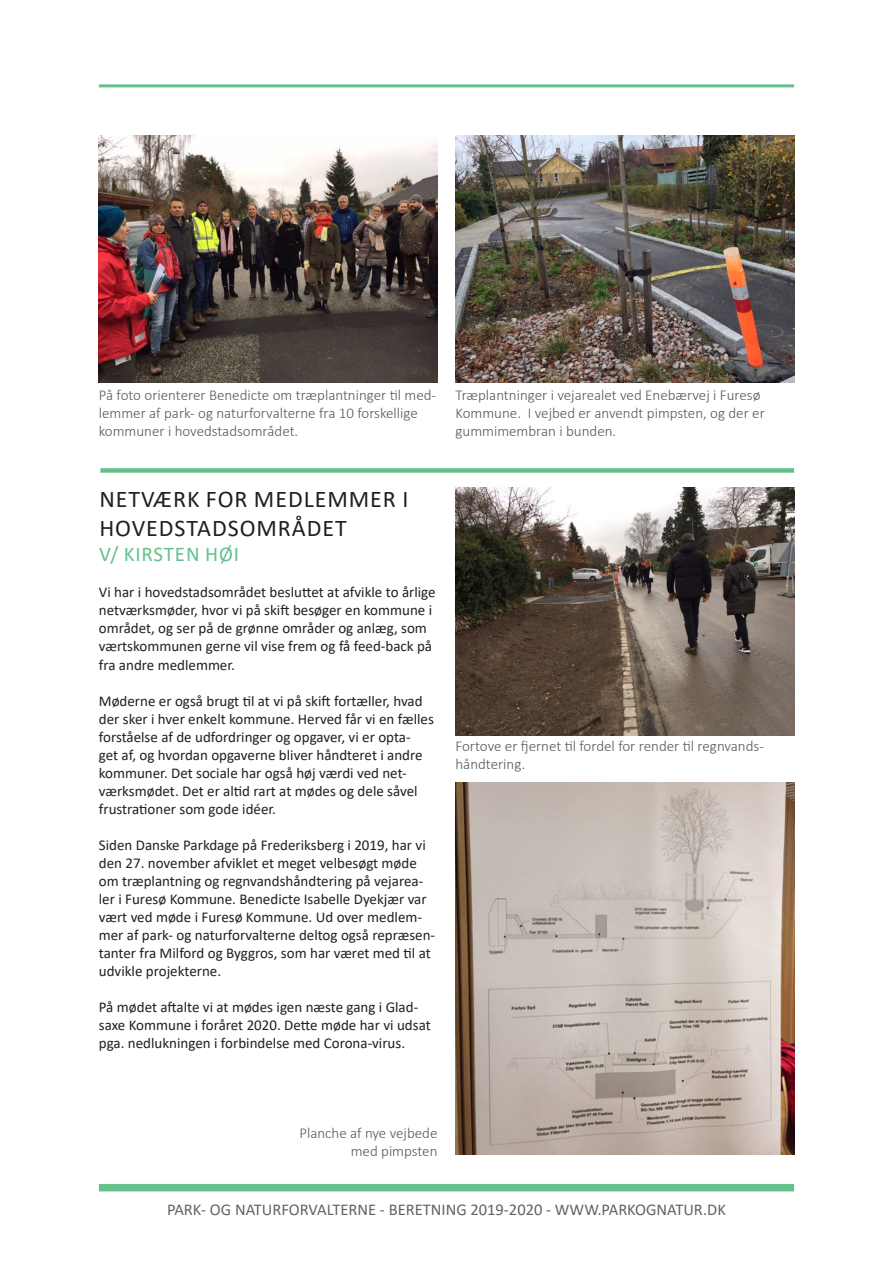
<style>
.page{position:relative;width:893px;height:1263px;background:#fff}
.page>*{position:absolute;margin:0;border:0;box-sizing:border-box;transform-origin:0 0}
.t1{font:24px/28.8px "Calibri";letter-spacing:.04em;color:#231f20}
.t2{font:21px "Calibri";letter-spacing:.04em;color:#65c18b}
.t3{font:16.5px "Calibri";color:#636366}
.t4{font:15px/18px "Calibri";color:#231f20}
.t5{font:300 15px/18px "Calibri";color:#57585a}
</style>
<div class="page">
<hr style="left:99px;top:84px;width:695px;height:3px;background:#65c18b">
<div style="left:99px;top:1184px;width:695px;height:7px;background:#65c18b"></div>
<div style="left:100px;top:468px;width:694px;height:5px;background:#65c18b"></div>
<img style="left:455px;top:135px;width:339px;height:248px">
<img style="left:99px;top:135px;width:338px;height:248px">
<img style="left:455px;top:488px;width:339px;height:248px">
<img style="left:455px;top:782px;width:339px;height:372px">
<p class="t5" style="left:99px;top:386px;width:339px">På foto orienterer Benedicte om træplantninger til med&shy;lemmer af park- og naturforvalterne fra 10 forskellige kommuner i hovedstadsområdet.</p>
<p class="t5" style="left:455px;top:387px;width:311px">Træplantninger i vejarealet ved Enebærvej i Furesø<br>Kommune. I vejbed er anvendt pimpsten, og der er gummimembran i bunden.</p>
<h1 class="t1" style="left:99px;top:484px;width:311px">NETVÆRK FOR MEDLEMMER I<br>HOVEDSTADSOMRÅDET</h1>
<h2 class="t2" style="left:99px;top:540px;width:141px">V/ KIRSTEN HØI</h2>
<p class="t4" style="left:99px;top:583px;width:338px">Vi har i hovedstadsområdet besluttet at afvikle to årlige netværksmøder, hvor vi på skift besøger en kommune i området, og ser på de grønne områder og anlæg, som værtskommunen gerne vil vise frem og få feed-back på fra andre medlemmer.</p>
<p class="t4" style="left:99px;top:691px;width:337px">Møderne er også brugt til at vi på skift fortæller, hvad der sker i hver enkelt kommune. Herved får vi en fælles forståelse af de udfordringer og opgaver, vi er opta-<br>get af, og hvordan opgaverne bliver håndteret i andre kommuner. Det sociale har også høj værdi ved net&shy;værksmødet. Det er altid rart at mødes og dele såvel frustrationer som gode idéer.</p>
<p class="t4" style="left:99px;top:835px;width:338px">Siden Danske Parkdage på Frederiksberg i 2019, har vi den 27. november afviklet et meget velbesøgt møde om træplantning og regnvandshåndtering på vejarea&shy;ler i Furesø Kommune. Benedicte Isabelle Dyekjær var vært ved møde i Furesø Kommune. Ud over medlem&shy;mer af park- og naturforvalterne deltog også repræsen&shy;tanter fra Milford og Byggros, som har været med til at udvikle projekterne.</p>
<p class="t4" style="left:99px;top:997px;width:333px">På mødet aftalte vi at mødes igen næste gang i Glad&shy;saxe Kommune i foråret 2020. Dette møde har vi udsat pga. nedlukningen i forbindelse med Corona-virus.</p>
<p class="t5" style="left:455px;top:737px;width:310px">Fortove er fjernet til fordel for render til regnvands&shy;håndtering.</p>
<p class="t5" style="left:299px;top:1125px;width:140px;text-align:right">Planche af nye vejbede med pimpsten</p>
<p class="t3" style="left:167px;top:1200px;width:560px">PARK- OG NATURFORVALTERNE - BERETNING 2019-2020 - WWW.PARKOGNATUR.DK</p>
</div>
